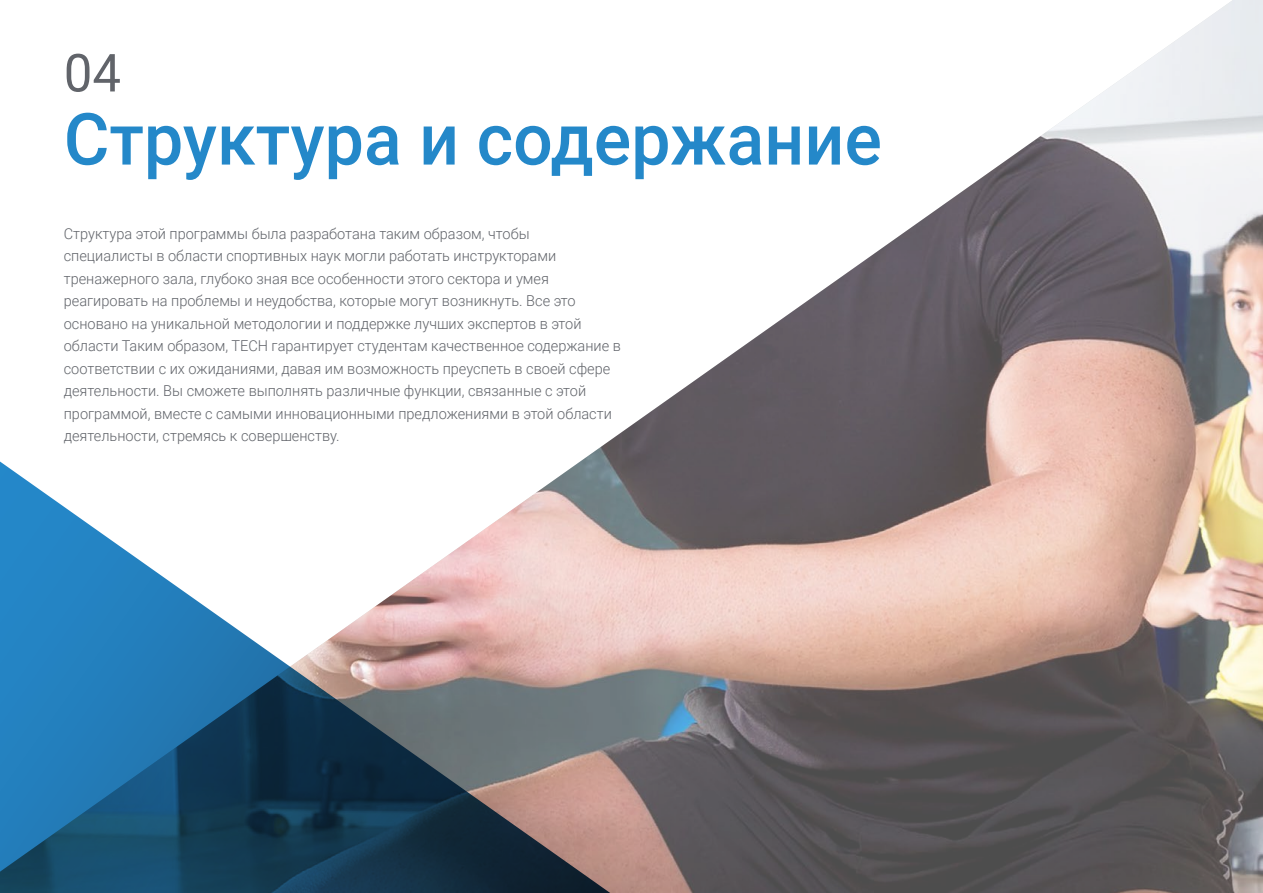
<style>
.page{position:relative;width:1263px;height:893px;background:#fff}
.page>*{position:absolute;margin:0;border:0;box-sizing:border-box;transform-origin:0 0}
.t1{font:500 72px "Roboto";color:#2488c9}
.t2{font:52.5px "Roboto";color:#61646a}
.t3{font:300 15px/22.5px "Roboto";color:#61646a}
</style>
<div class="page">
<img style="left:602px;top:0;width:661px;height:893px">
<svg style="left:0;top:446px;width:640px;height:447px"></svg>
<h2 class="t2" style="left:64px;top:36px;width:59px">04</h2>
<h1 class="t1" style="left:64px;top:89px;width:820px">Структура и содержание</h1>
<p class="t3" style="left:64px;top:222px;width:559px">Структура этой программы была разработана таким образом, чтобы специалисты в области спортивных наук могли работать инструкторами тренажерного зала, глубоко зная все особенности этого сектора и умея реагировать на проблемы и неудобства, которые могут возникнуть. Все это основано на уникальной методологии и поддержке лучших экспертов в этой области Таким образом, TECH гарантирует студентам качественное содержание в соответствии с их ожиданиями, давая им возможность преуспеть в своей сфере деятельности. Вы сможете выполнять различные функции, связанные с этой программой, вместе с самыми инновационными предложениями в этой области деятельности, стремясь к совершенству.</p>
</div>
